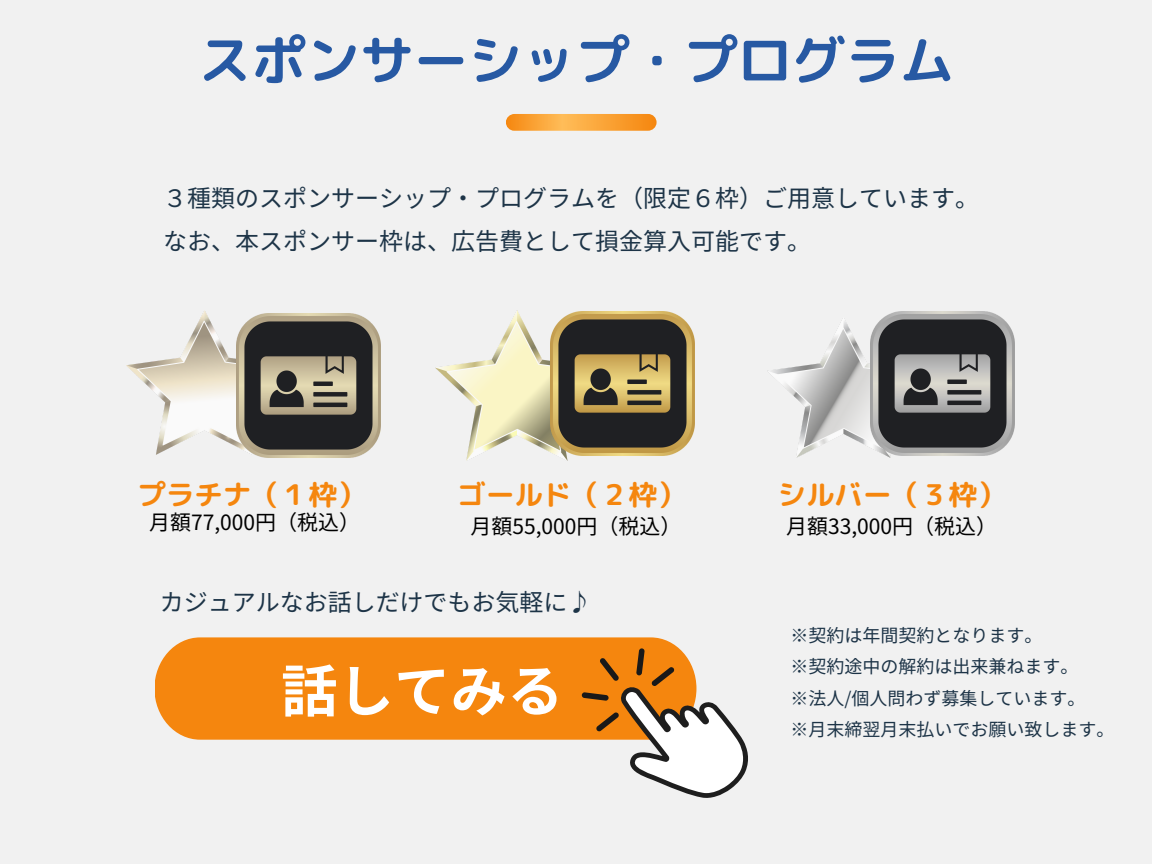
<style>
.page{position:relative;width:1152px;height:864px;background:#f1f1f1}
.page>*{position:absolute;margin:0;border:0;box-sizing:border-box;transform-origin:0 0}
.t1{font:700 56.55px "Noto Sans JP";color:#fff}
.t2{font:54px "rounded mplus 1 p bold";color:#2759a3}
.t3{font:28.5px "rounded mplus 1 p bold";color:#f5860e}
.t4{font:24px/42.8px "Noto Sans JP";color:#1d3447}
.t5{font:21px "Noto Sans JP";color:#000}
.t6{font:18px "Noto Sans JP";color:#1d3447}
</style>
<div class="page">
<svg style="left:506px;top:114px;width:151px;height:17px;background:#f9a338"></svg>
<img style="left:126px;top:311px;width:110px;height:144px">
<img style="left:435px;top:310px;width:164px;height:151px">
<img style="left:772px;top:322px;width:119px;height:135px">
<img style="left:551px;top:312px;width:144px;height:144px">
<img style="left:870px;top:312px;width:144px;height:144px">
<img style="left:236px;top:313px;width:144px;height:144px">
<div style="left:155px;top:637px;width:524px;height:103px;background:#f5860e"></div>
<svg style="left:582px;top:648px;width:166px;height:150px"></svg>
<p class="t2" style="left:198px;top:22px;width:758px">スポンサーシップ・プログラム</p>
<p class="t4" style="left:163px;top:175px;width:817px">３種類のスポンサーシップ・プログラムを（限定６枠）ご用意しています。なお、本スポンサー枠は、広告費として損金算入可能です。</p>
<p class="t3" style="left:138px;top:474px;width:229px">プラチナ（１枠）</p>
<p class="t3" style="left:458px;top:474px;width:229px">ゴールド（２枠）</p>
<p class="t3" style="left:778px;top:474px;width:229px">シルバー（３枠）</p>
<p class="t5" style="left:149px;top:506px;width:212px">月額77,000円（税込）</p>
<p class="t5" style="left:470px;top:509px;width:212px">月額55,000円（税込）</p>
<p class="t5" style="left:786px;top:509px;width:212px">月額33,000円（税込）</p>
<p class="t4" style="left:160px;top:579px;width:433px">カジュアルなお話しだけでもお気軽に♪</p>
<p class="t1" style="left:281px;top:646px;width:284px">話してみる</p>
<p class="t6" style="left:790px;top:621px;width:254px">※契約は年間契約となります。</p>
<p class="t6" style="left:790px;top:653px;width:290px">※契約途中の解約は出来兼ねます。</p>
<p class="t6" style="left:790px;top:684px;width:297px">※法人/個人問わず募集しています。</p>
<p class="t6" style="left:790px;top:716px;width:326px">※月末締翌月末払いでお願い致します。</p>
</div>
